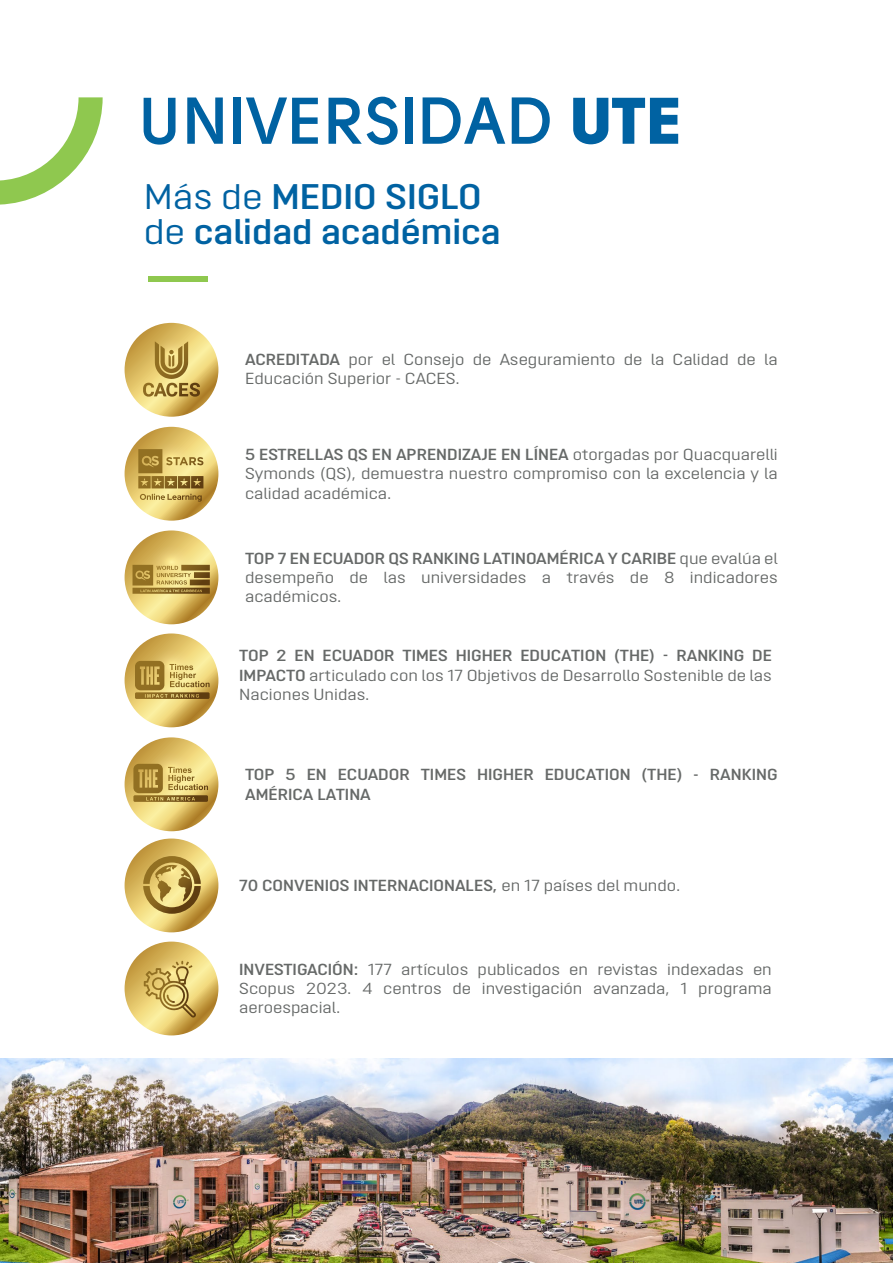
<style>
.page{position:relative;width:893px;height:1263px;background:#fff}
.page>*{position:absolute;margin:0;border:0;box-sizing:border-box;transform-origin:0 0}
.t1{font:700 65.7px "Solomon Sans Semi";color:#0062a2}
.t2{font:600 35.55px/35.2px "Opinion Pro Extended";color:#0062a2}
.t3{font:16.05px/19.2px "Opinion Pro Extended";color:#666968;text-align:justify}
.t4{font:600 16.05px/19.2px "Opinion Pro Extended";color:#666968}
.s1{font-family:"Solomon Sans Black";font-weight:400}
.s2{font-weight:400}
.s3{font-weight:600}
</style>
<div class="page">
<svg style="left:0;top:97px;width:103px;height:108px"></svg>
<div style="left:148px;top:276px;width:60px;height:5px;background:#8fc84f"></div>
<svg style="left:125px;top:323px;width:93px;height:94px"></svg>
<svg style="left:131px;top:323px;width:80px;height:62px"></svg>
<svg style="left:155px;top:341px;width:33px;height:38px"></svg>
<svg style="left:125px;top:427px;width:93px;height:94px"></svg>
<svg style="left:131px;top:428px;width:80px;height:62px"></svg>
<svg style="left:138px;top:449px;width:66px;height:24px"></svg>
<svg style="left:125px;top:530px;width:93px;height:94px"></svg>
<svg style="left:131px;top:530px;width:80px;height:63px"></svg>
<svg style="left:132px;top:565px;width:78px;height:20px"></svg>
<svg style="left:125px;top:737px;width:93px;height:94px"></svg>
<svg style="left:131px;top:738px;width:80px;height:62px"></svg>
<svg style="left:133px;top:764px;width:60px;height:29px"></svg>
<svg style="left:125px;top:633px;width:93px;height:94px"></svg>
<svg style="left:132px;top:634px;width:80px;height:63px"></svg>
<svg style="left:135px;top:661px;width:60px;height:29px"></svg>
<svg style="left:125px;top:838px;width:93px;height:94px"></svg>
<svg style="left:131px;top:838px;width:80px;height:63px"></svg>
<svg style="left:143px;top:856px;width:58px;height:45px"></svg>
<svg style="left:125px;top:941px;width:93px;height:94px"></svg>
<svg style="left:131px;top:941px;width:80px;height:63px"></svg>
<svg style="left:144px;top:961px;width:52px;height:57px"></svg>
<img style="left:0;top:1058px;width:893px;height:205px">
<h1 class="t1" style="left:139px;top:83px;width:545px">UNIVERSIDAD <span class="s1">UTE</span></h1>
<h2 class="t2" style="left:144px;top:178px;width:359px"><span class="s2">Más de</span> MEDIO SIGLO <span class="s2">de</span> calidad académica</h2>
<p class="t3" style="left:245px;top:350px;width:534px"><span class="s3">ACREDITADA</span> por el Consejo de Aseguramiento de la Calidad de la<br>Educación Superior - CACES.</p>
<p class="t3" style="left:245px;top:445px;width:534px"><span class="s3">5 ESTRELLAS QS EN APRENDIZAJE EN LÍNEA</span> otorgadas por Quacquarelli Symonds (QS), demuestra nuestro compromiso con la excelencia y la calidad académica.</p>
<p class="t3" style="left:245px;top:548px;width:534px"><span class="s3">TOP 7 EN ECUADOR QS RANKING LATINOAMÉRICA Y CARIBE</span> que evalúa el desempeño de las universidades a través de 8 indicadores académicos.</p>
<p class="t3" style="left:239px;top:646px;width:534px"><span class="s3">TOP 2 EN ECUADOR TIMES HIGHER EDUCATION (THE) - RANKING DE IMPACTO</span> articulado con los 17 Objetivos de Desarrollo Sostenible de las Naciones Unidas.</p>
<p class="t4" style="left:245px;top:765px;width:534px">TOP 5 EN ECUADOR TIMES HIGHER EDUCATION (THE) - RANKING<br>AMÉRICA LATINA</p>
<p class="t4" style="left:239px;top:876px;width:443px">70 CONVENIOS INTERNACIONALES, <span class="s2">en 17 países del mundo.</span></p>
<p class="t3" style="left:239px;top:959px;width:534px"><span class="s3">INVESTIGACIÓN:</span> 177 artículos publicados en revistas indexadas en Scopus 2023. 4 centros de investigación avanzada, 1 programa aeroespacial.</p>
</div>
